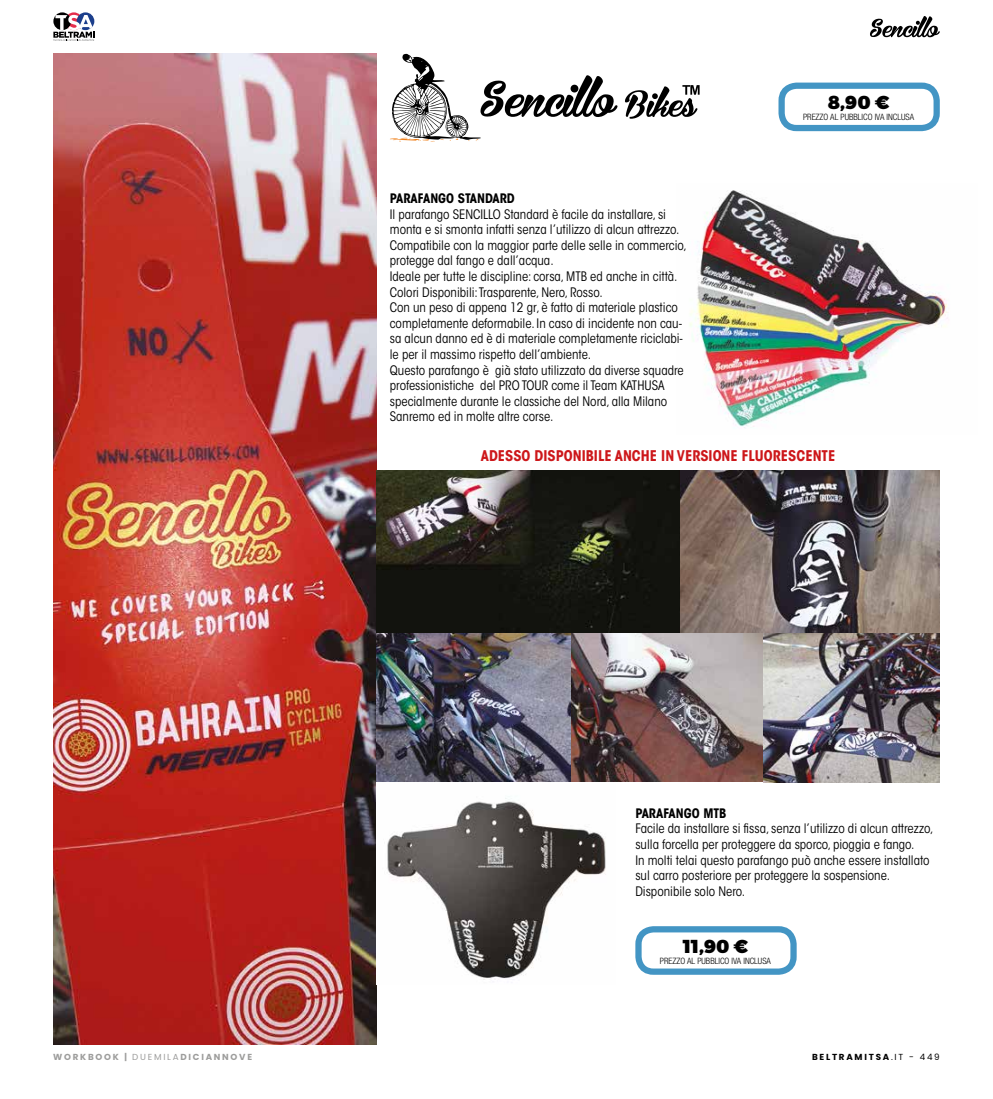
<style>
.page{position:relative;width:993px;height:1099px;background:#fff}
.page>*{position:absolute;margin:0;border:0;box-sizing:border-box;transform-origin:0 0}
.t1{font:900 18.75px "Montserrat";color:#000}
.t2{font:700 condensed 14.62px "ITC Avant Garde Std";color:#cd171a}
.t3{font:condensed 13px/15.6px "ITC Avant Garde Std";color:#000}
.t4{font:700 condensed 13px "ITC Avant Garde Std";color:#000}
.t5{font:300 condensed 8.75px "Helvetica Neue LT Com";color:#000}
.t6{font:700 8.75px "Poppins";letter-spacing:.2em;color:#9d9d9c}
.t7{font:700 8.75px "Poppins";letter-spacing:.2em;color:#000}
.s1{font-weight:400}
</style>
<div class="page">
<svg style="left:65px;top:12px;width:18px;height:18px"></svg>
<svg style="left:77px;top:12px;width:17px;height:18px"></svg>
<svg style="left:53px;top:12px;width:18px;height:18px"></svg>
<svg style="left:53px;top:15px;width:41px;height:26px"></svg>
<img style="left:689px;top:190px;width:259px;height:238px">
<img style="left:53px;top:53px;width:323px;height:991px">
<img style="left:387px;top:798px;width:219px;height:182px">
<img style="left:376px;top:470px;width:563px;height:312px">
<svg style="left:390px;top:54px;width:227px;height:88px"></svg>
<svg style="left:625px;top:85px;width:74px;height:34px"></svg>
<svg style="left:870px;top:16px;width:69px;height:21px"></svg>
<div style="left:778px;top:83px;width:161px;height:48px;border:6px solid #4395c4;border-radius:15px"></div>
<div style="left:635px;top:926px;width:161px;height:48px;border:6px solid #4395c4;border-radius:15px"></div>
<h1 class="t1" style="left:827px;top:91px;width:63px">8,90 €</h1>
<p class="t5" style="left:802px;top:112px;width:112px">PREZZO AL PUBBLICO IVA INCLUSA</p>
<p class="t4" style="left:390px;top:190px;width:126px">PARAFANGO STANDARD</p>
<p class="t3" style="left:390px;top:206px;width:298px">Il parafango SENCILLO Standard è facile da installare, si monta e si smonta infatti senza l’utilizzo di alcun attrezzo.<br>Compatibile con la maggior parte delle selle in commercio, protegge dal fango e dall’acqua.<br>Ideale per tutte le discipline: corsa, MTB ed anche in città.<br>Colori Disponibili: Trasparente, Nero, Rosso.<br>Con un peso di appena 12 gr, è fatto di materiale plastico completamente deformabile. In caso di incidente non cau&shy;sa alcun danno ed è di materiale completamente riciclabi&shy;le per il massimo rispetto dell’ambiente.<br>Questo parafango è già stato utilizzato da diverse squadre professionistiche del PRO TOUR come il Team KATHUSA specialmente durante le classiche del Nord, alla Milano Sanremo ed in molte altre corse.</p>
<p class="t2" style="left:480px;top:446px;width:356px">ADESSO DISPONIBILE ANCHE IN VERSIONE FLUORESCENTE</p>
<p class="t4" style="left:635px;top:804px;width:93px">PARAFANGO MTB</p>
<p class="t3" style="left:635px;top:821px;width:299px">Facile da installare si fissa, senza l’utilizzo di alcun attrezzo, sulla forcella per proteggere da sporco, pioggia e fango.<br>In molti telai questo parafango può anche essere installato sul carro posteriore per proteggere la sospensione.<br>Disponibile solo Nero.</p>
<h1 class="t1" style="left:682px;top:934px;width:67px">11,90 €</h1>
<p class="t5" style="left:659px;top:955px;width:112px">PREZZO AL PUBBLICO IVA INCLUSA</p>
<p class="t6" style="left:53px;top:1051px;width:200px">WORKBOOK | <span class="s1">DUEMILA</span>DICIANNOVE</p>
<p class="t7" style="left:811px;top:1051px;width:129px">BELTRAMITSA<span class="s1">.IT - 449</span></p>
</div>
